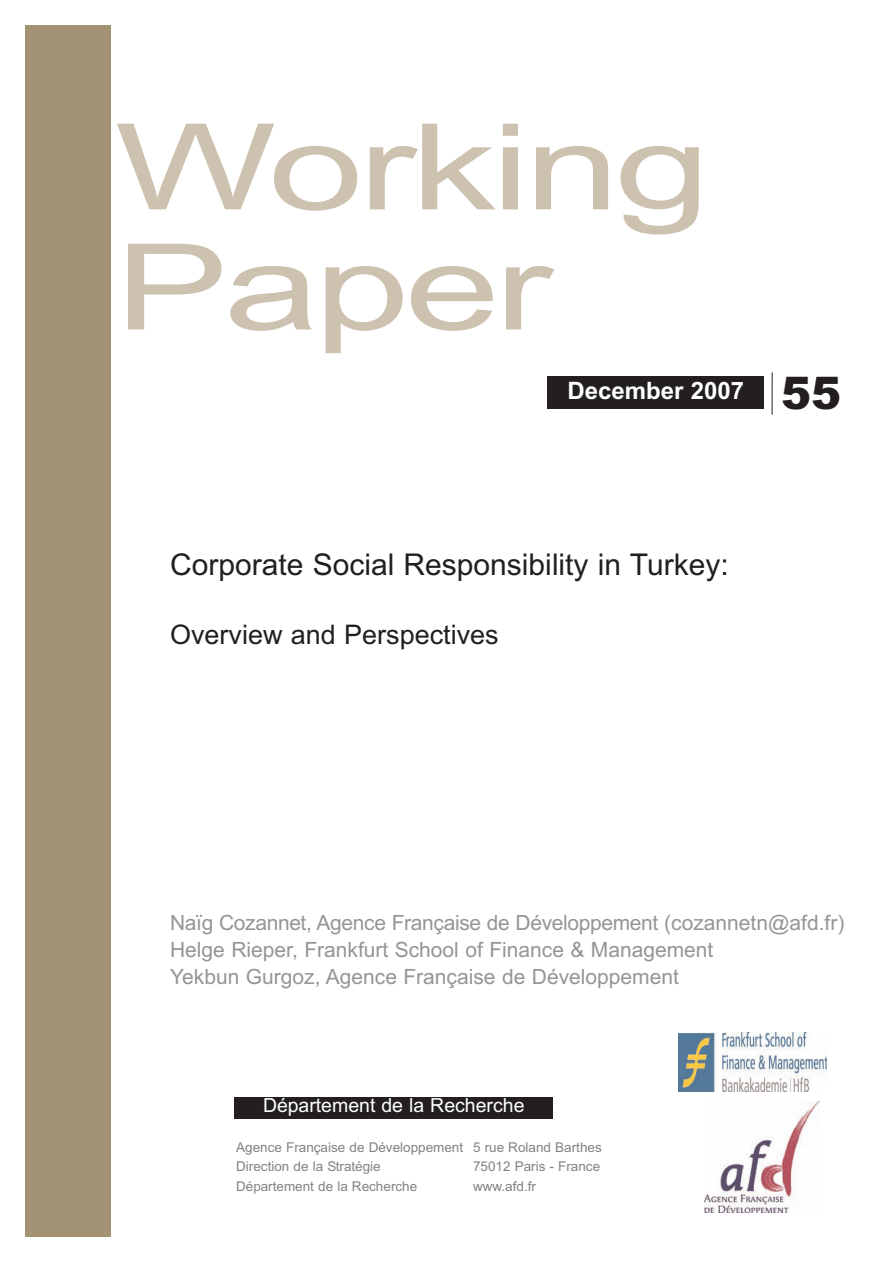
<style>
.page{position:relative;width:893px;height:1263px;background:#fff}
.page>*{position:absolute;margin:0;border:0;box-sizing:border-box;transform-origin:0 0}
.t1{font:119.7px/120px "Arial";letter-spacing:-.03em;color:#cdc1af;scale:1.43 1}
.t2{font:900 45px "Arial";color:#231f20}
.t3{font:30px "Arial";color:#231f20}
.t4{font:27px "Arial";color:#231f20}
.t5{font:700 24px "Arial";color:#fff}
.t6{font:21px/27px "Arial";color:#939598}
.t7{font:19.5px "Arial";color:#fff}
.t8{font:13.5px/19.5px "Arial";color:#808285}
</style>
<div class="page">
<img style="left:705px;top:1101px;width:114px;height:111px">
<div style="left:234px;top:1097px;width:319px;height:21px;background:#231f20"></div>
<div style="left:548px;top:376px;width:216px;height:33px;background:#231f20"></div>
<hr style="left:772px;top:372px;width:1px;height:43px;background:#231f20">
<div style="left:26px;top:26px;width:85px;height:1211px;background:#a39274"></div>
<img style="left:678px;top:1033px;width:149px;height:58px">
<h1 class="t1" style="left:115px;top:108px;width:418px">Working<br>Paper</h1>
<p class="t5" style="left:567px;top:376px;width:178px">December 2007</p>
<h2 class="t2" style="left:781px;top:367px;width:62px">55</h2>
<h3 class="t3" style="left:170px;top:547px;width:560px">Corporate Social Responsibility in Turkey:</h3>
<p class="t4" style="left:170px;top:619px;width:330px">Overview and Perspectives</p>
<p class="t6" style="left:170px;top:909px;width:676px">Naïg Cozannet, Agence Française de Développement (cozannetn@afd.fr)<br>Helge Rieper, Frankfurt School of Finance &amp; Management<br>Yekbun Gurgoz, Agence Française de Développement</p>
<p class="t7" style="left:263px;top:1093px;width:263px">Département de la Recherche</p>
<p class="t8" style="left:236px;top:1137px;width:228px">Agence Française de Développement<br>Direction de la Stratégie<br>Département de la Recherche</p>
<p class="t8" style="left:473px;top:1137px;width:130px;text-align:justify">5 rue Roland Barthes 75012 Paris - France www.afd.fr</p>
</div>
